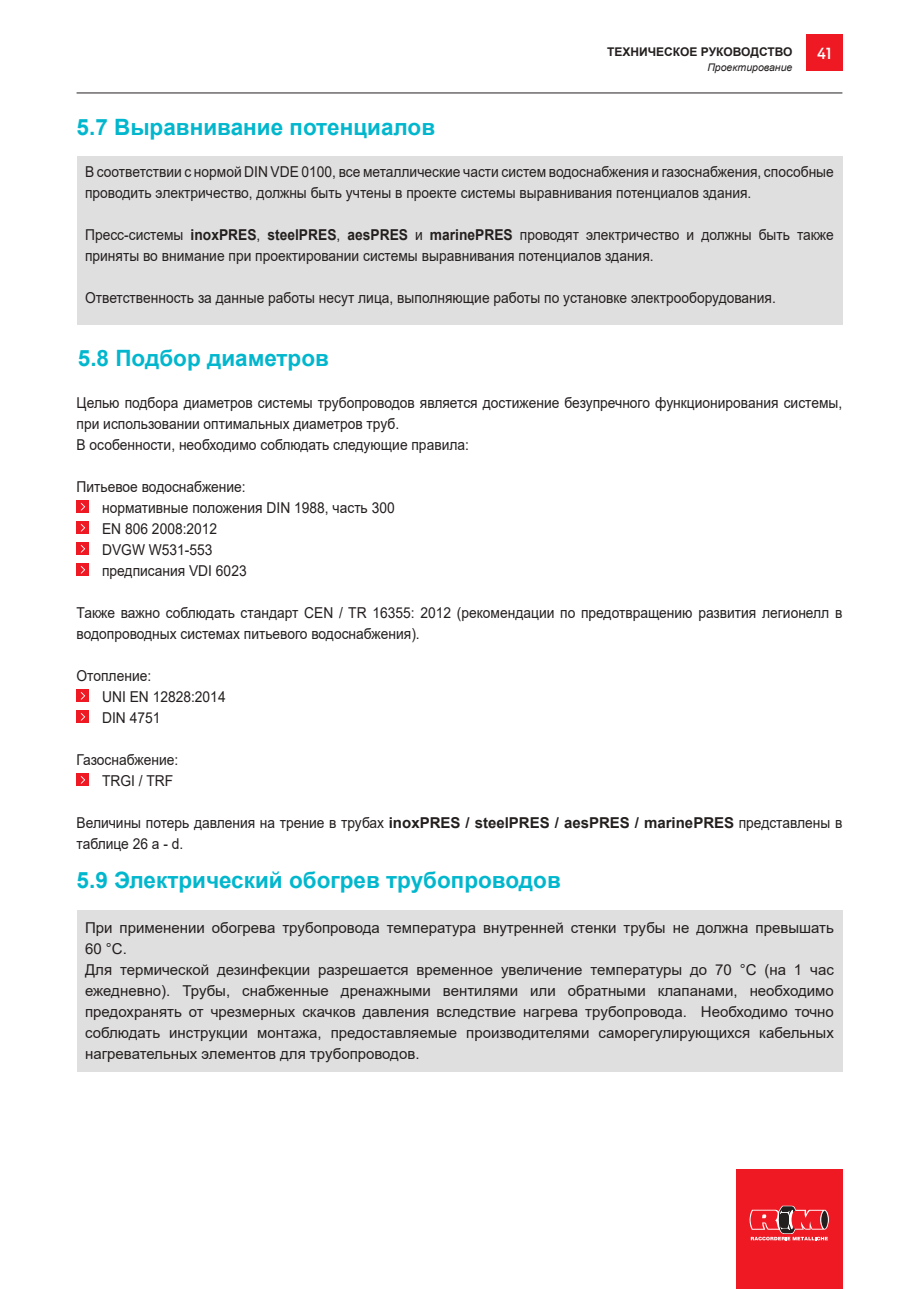
<style>
.page{position:relative;width:919px;height:1289px;background:#fff}
.page>*{position:absolute;margin:0;border:0;box-sizing:border-box;transform-origin:0 0}
.t1{font:700 22.5px "Arial";color:#02b7cd}
.t2{font:15px/21px "Arial";color:#241f1f;scale:.92 1}
.t3{font:15px/21px "Arial";color:#241f1f}
.t4{font:500 15px "Heron Sans";color:#fff}
.t5{font:700 12px "Arial";color:#241f1f}
.t6{font:italic 10.5px "Arial";color:#241f1f}
.s1{font-weight:700}
</style>
<div class="page">
<hr style="left:77px;top:93px;width:765px;height:1px;background:#241f1f">
<div style="left:736px;top:1169px;width:106px;height:119px;background:#ef1923"></div>
<svg style="left:749px;top:1205px;width:79px;height:35px"></svg>
<div style="left:806px;top:35px;width:36px;height:36px;background:#ef1923"></div>
<div style="left:77px;top:156px;width:765px;height:168px;background:#e0dfdf"></div>
<div style="left:77px;top:500px;width:12px;height:13px;background:#ef1923"></div>
<svg style="left:81px;top:503px;width:4px;height:7px"></svg>
<div style="left:77px;top:521px;width:12px;height:13px;background:#ef1923"></div>
<svg style="left:81px;top:524px;width:4px;height:7px"></svg>
<div style="left:77px;top:542px;width:12px;height:13px;background:#ef1923"></div>
<svg style="left:81px;top:545px;width:4px;height:7px"></svg>
<div style="left:77px;top:563px;width:12px;height:13px;background:#ef1923"></div>
<svg style="left:81px;top:566px;width:4px;height:7px"></svg>
<div style="left:77px;top:689px;width:12px;height:13px;background:#ef1923"></div>
<svg style="left:81px;top:692px;width:4px;height:7px"></svg>
<div style="left:77px;top:710px;width:12px;height:13px;background:#ef1923"></div>
<svg style="left:81px;top:713px;width:4px;height:7px"></svg>
<div style="left:77px;top:773px;width:12px;height:13px;background:#ef1923"></div>
<svg style="left:81px;top:776px;width:4px;height:7px"></svg>
<div style="left:77px;top:910px;width:765px;height:161px;background:#e0dfdf"></div>
<h1 class="t1" style="left:77px;top:111px;width:360px">5.7 Выравнивание потенциалов</h1>
<p class="t5" style="left:607px;top:44px;width:187px">ТЕХНИЧЕСКОЕ РУКОВОДСТВО</p>
<p class="t4" style="left:817px;top:45px;width:16px">41</p>
<p class="t6" style="left:707px;top:60px;width:87px">Проектирование</p>
<p class="t2" style="left:85px;top:161px;width:815px">В соответствии с нормой DIN VDE 0100, все металлические части систем водоснабжения и газоснабжения, способные проводить электричество, должны быть учтены в проекте системы выравнивания потенциалов здания.</p>
<p class="t2" style="left:85px;top:224px;width:815px">Пресс-системы <span class="s1">inoxPRES</span>, <span class="s1">steelPRES</span>, <span class="s1">aesPRES</span> и <span class="s1">marinePRES</span> проводят электричество и должны быть также приняты во внимание при проектировании системы выравнивания потенциалов здания.</p>
<p class="t2" style="left:85px;top:287px;width:752px">Ответственность за данные работы несут лица, выполняющие работы по установке электрооборудования.</p>
<h1 class="t1" style="left:78px;top:342px;width:252px">5.8 Подбор диаметров</h1>
<p class="t2" style="left:77px;top:392px;width:833px">Целью подбора диаметров системы трубопроводов является достижение безупречного функционирования системы, при использовании оптимальных диаметров труб.<br>В особенности, необходимо соблюдать следующие правила:</p>
<p class="t2" style="left:102px;top:476px;width:319px;text-indent:-26px">Питьевое водоснабжение:<br>нормативные положения DIN 1988, часть 300<br>EN 806 2008:2012<br>DVGW W531-553<br>предписания VDI 6023</p>
<p class="t2" style="left:77px;top:602px;width:833px">Также важно соблюдать стандарт CEN / TR 16355: 2012 (рекомендации по предотвращению развития легионелл в водопроводных системах питьевого водоснабжения).</p>
<p class="t2" style="left:102px;top:665px;width:136px;text-indent:-26px">Отопление:<br>UNI EN 12828:2014<br>DIN 4751</p>
<p class="t2" style="left:102px;top:749px;width:84px;text-indent:-26px">Газоснабжение:<br>TRGI / TRF</p>
<p class="t2" style="left:77px;top:812px;width:833px">Величины потерь давления на трение в трубах <span class="s1">inoxPRES / steelPRES / aesPRES / marinePRES</span> представлены в таблице 26 a - d.</p>
<h1 class="t1" style="left:77px;top:864px;width:485px">5.9 Электрический обогрев трубопроводов</h1>
<p class="t3" style="left:85px;top:917px;width:750px">При применении обогрева трубопровода температура внутренней стенки трубы не должна превышать 60 °C.<br>Для термической дезинфекции разрешается временное увеличение температуры до 70 °C (на 1 час ежедневно). Трубы, снабженные дренажными вентилями или обратными клапанами, необходимо предохранять от чрезмерных скачков давления вследствие нагрева трубопровода. Необходимо точно соблюдать инструкции монтажа, предоставляемые производителями саморегулирующихся кабельных нагревательных элементов для трубопроводов.</p>
</div>
